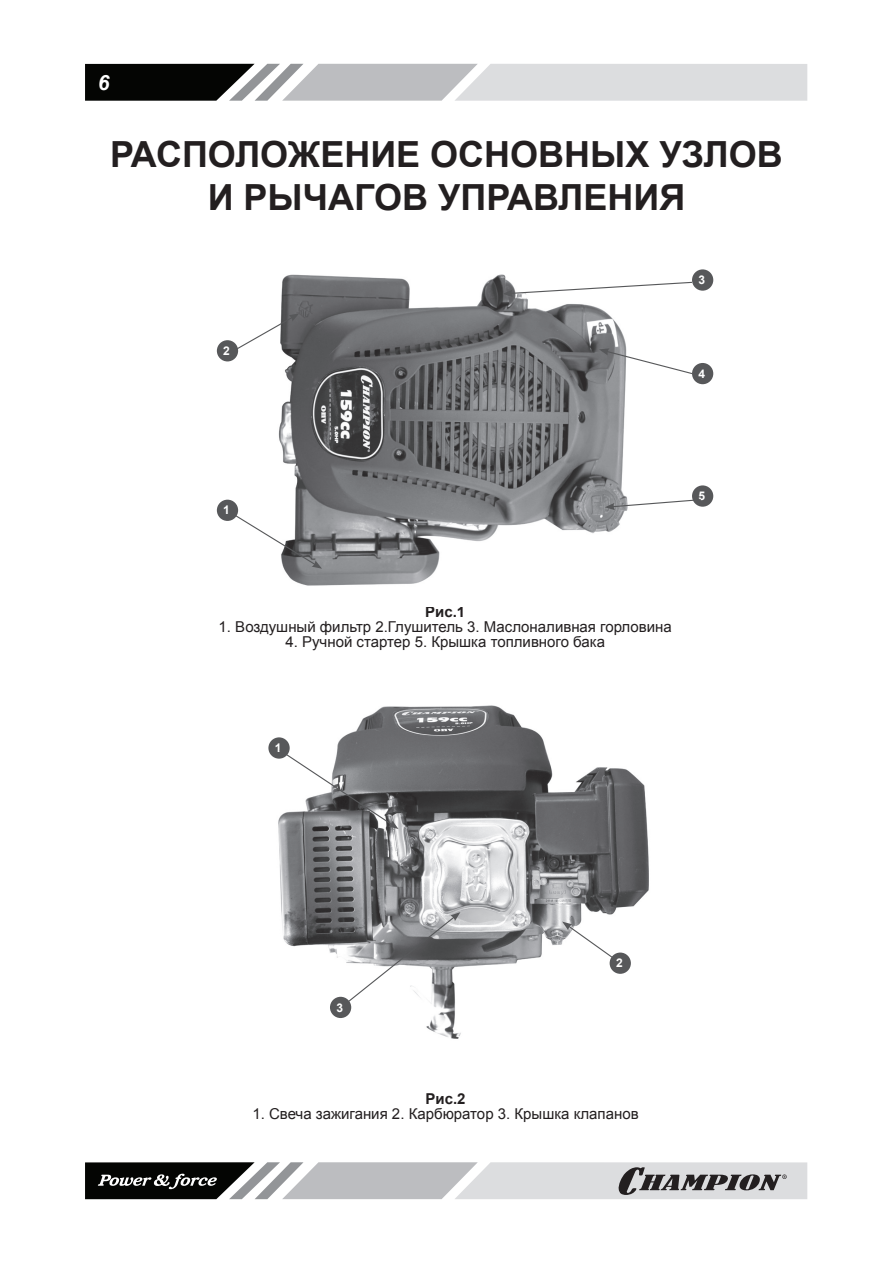
<style>
.page{position:relative;width:893px;height:1263px;background:#fff}
.page>*{position:absolute;margin:0;border:0;box-sizing:border-box;transform-origin:0 0}
.t1{font:700 36px/43.2px "Arial";color:#231f20}
.t2{font:italic 700 21px "Arial";color:#fff}
.t3{font:15px "Arial";color:#231f20}
.t4{font:700 15px "Arial";color:#231f20}
.t5{font:700 12px "Arial";color:#fff}
</style>
<div class="page">
<svg style="left:85px;top:64px;width:722px;height:37px;background:#a8a9aa"></svg>
<svg style="left:85px;top:1162px;width:722px;height:37px;background:#a2a3a4"></svg>
<img style="left:278px;top:274px;width:349px;height:312px">
<img style="left:275px;top:705px;width:374px;height:334px">
<div style="left:217px;top:500px;width:21px;height:21px;background:#57585a;border-radius:50%"></div>
<div style="left:217px;top:340px;width:21px;height:21px;background:#57585a;border-radius:50%"></div>
<div style="left:692px;top:269px;width:21px;height:22px;background:#57585a;border-radius:50%"></div>
<div style="left:692px;top:363px;width:21px;height:21px;background:#57585a;border-radius:50%"></div>
<div style="left:692px;top:485px;width:21px;height:22px;background:#57585a;border-radius:50%"></div>
<svg style="left:232px;top:513px;width:90px;height:56px"></svg>
<svg style="left:232px;top:313px;width:67px;height:39px"></svg>
<svg style="left:503px;top:281px;width:190px;height:16px"></svg>
<svg style="left:599px;top:348px;width:94px;height:27px"></svg>
<svg style="left:605px;top:498px;width:97px;height:12px"></svg>
<div style="left:268px;top:737px;width:22px;height:22px;background:#57585a;border-radius:50%"></div>
<div style="left:610px;top:952px;width:21px;height:22px;background:#57585a;border-radius:50%"></div>
<div style="left:330px;top:997px;width:21px;height:21px;background:#57585a;border-radius:50%"></div>
<svg style="left:278px;top:748px;width:121px;height:81px"></svg>
<svg style="left:562px;top:921px;width:53px;height:38px"></svg>
<svg style="left:345px;top:912px;width:115px;height:92px"></svg>
<h2 class="t2" style="left:98px;top:68px;width:13px">6</h2>
<h1 class="t1" style="left:110px;top:133px;width:178px">РАСПОЛОЖЕНИЕ</h1>
<h1 class="t1" style="left:208px;top:133px;width:577px;text-indent:223px">ОСНОВНЫХ УЗЛОВ<br>И РЫЧАГОВ УПРАВЛЕНИ</h1>
<h1 class="t1" style="left:659px;top:177px;width:27px">Я</h1>
<p class="t5" style="left:223px;top:343px;width:8px">2</p>
<p class="t5" style="left:698px;top:272px;width:8px">3</p>
<p class="t5" style="left:698px;top:365px;width:8px">4</p>
<p class="t5" style="left:223px;top:502px;width:8px">1</p>
<p class="t5" style="left:698px;top:488px;width:8px">5</p>
<p class="t4" style="left:425px;top:602px;width:42px">Рис.1</p>
<p class="t3" style="left:219px;top:617px;width:455px">1. Воздушный фильтр 2.Глушитель 3. Маслоналивная горловина</p>
<p class="t3" style="left:285px;top:632px;width:321px">4. Ручной стартер 5. Крышка топливного бака</p>
<p class="t5" style="left:275px;top:740px;width:8px">1</p>
<p class="t5" style="left:336px;top:999px;width:8px">3</p>
<p class="t5" style="left:616px;top:955px;width:8px">2</p>
<p class="t4" style="left:425px;top:1089px;width:42px">Рис.2</p>
<p class="t3" style="left:252px;top:1104px;width:388px">1. Свеча зажигания 2. Карбюратор 3. Крышка клапанов</p>
</div>
